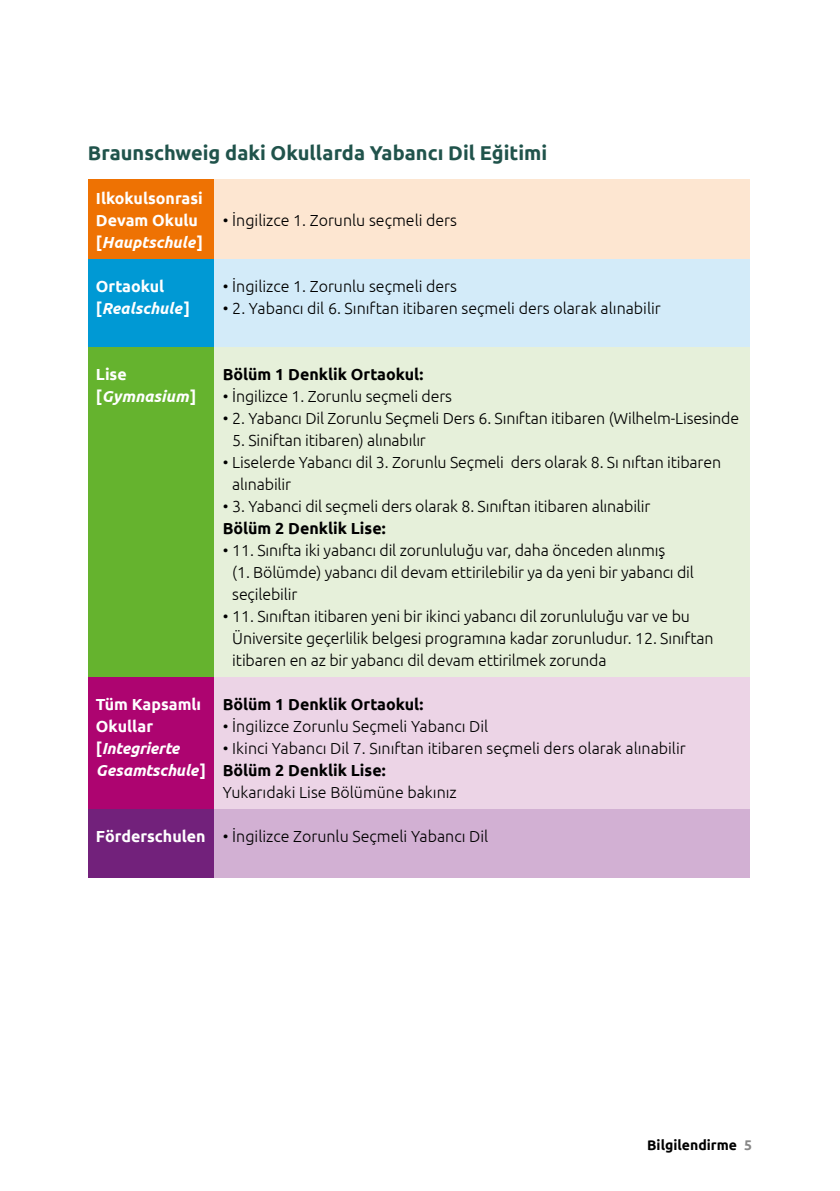
<style>
.page{position:relative;width:840px;height:1191px;background:#fff}
.page>*{position:absolute;margin:0;border:0;box-sizing:border-box;transform-origin:0 0}
.Headline_10pt{font:700 20px "Ubuntu";color:#20534b}
.t1{font:300 16px/22px "Ubuntu";letter-spacing:-.01em;color:#000}
.t2{font:700 16px "Ubuntu";color:#000}
.t3{font:italic 700 16px/22px "Ubuntu";letter-spacing:-.01em;color:#fff}
.t4{font:700 16px/22px "Ubuntu";color:#fff}
.t5{font:700 14px "Ubuntu";color:#000}
.s1{font-style:italic}
.s2{font-style:normal}
.s3{font-weight:700;color:#fff}
.s4{color:#878787}
</style>
<div class="page">
<div style="left:88px;top:179px;width:126px;height:80px;background:#ee7203"></div>
<div style="left:214px;top:179px;width:535px;height:80px;background:#fde6d1"></div>
<div style="left:88px;top:259px;width:126px;height:88px;background:#0099d4"></div>
<div style="left:214px;top:259px;width:535px;height:88px;background:#d3ebf9"></div>
<div style="left:88px;top:347px;width:126px;height:330px;background:#65b32e"></div>
<div style="left:214px;top:347px;width:535px;height:330px;background:#e6f0da"></div>
<div style="left:88px;top:677px;width:126px;height:132px;background:#ad0470"></div>
<div style="left:214px;top:677px;width:535px;height:132px;background:#ecd4e6"></div>
<div style="left:88px;top:809px;width:126px;height:68px;background:#72217b"></div>
<div style="left:214px;top:809px;width:535px;height:68px;background:#d2b0d3"></div>
<p class="Headline_10pt" style="left:88px;top:141px;width:460px">Braunschweig daki Okullarda Yabancı Dil Eğitimi</p>
<p class="t4" style="left:96px;top:187px;width:109px">Ilkokulsonrasi<br>Devam Okulu [<span class="s1">Hauptschule</span>]</p>
<p class="t1" style="left:222px;top:209px;width:236px">• İngilizce 1. Zorunlu seçmeli ders</p>
<p class="t4" style="left:96px;top:275px;width:95px">Ortaokul [<span class="s1">Realschule</span>]</p>
<p class="t1" style="left:222px;top:275px;width:236px">• İngilizce 1. Zorunlu seçmeli ders</p>
<p class="t1" style="left:222px;top:297px;width:439px">• 2. Yabancı dil 6. Sınıftan itibaren seçmeli ders olarak alınabilir</p>
<p class="t3" style="left:96px;top:363px;width:102px"><span class="s2">Lise [</span>Gymnasium<span class="s2">]</span></p>
<p class="t2" style="left:222px;top:365px;width:202px">Bölüm 1 Denklik Ortaokul:</p>
<p class="t1" style="left:222px;top:385px;width:231px">• İngilizce 1. Zorunlu seçmeli ders</p>
<p class="t1" style="left:222px;top:407px;width:517px">• 2. Yabancı Dil Zorunlu Seçmeli Ders 6. Sınıftan itibaren (Wilhelm-Lisesinde</p>
<p class="t1" style="left:232px;top:429px;width:195px">5. Siniftan itibaren) alınabılır</p>
<p class="t1" style="left:232px;top:451px;width:490px;text-indent:-10px">• Liselerde Yabancı dil 3. Zorunlu Seçmeli ders olarak 8. Sı nıftan itibaren alınabilir</p>
<p class="t1" style="left:222px;top:495px;width:429px">• 3. Yabanci dil seçmeli ders olarak 8. Sınıftan itibaren alınabilir</p>
<p class="t2" style="left:222px;top:519px;width:164px">Bölüm 2 Denklik Lise:</p>
<p class="t1" style="left:232px;top:539px;width:463px;text-indent:-10px">• 11. Sınıfta iki yabancı dil zorunluluğu var, daha önceden alınmış<br>(1. Bölümde) yabancı dil devam ettirilebilir ya da yeni bir yabancı dil seçilebilir</p>
<p class="t1" style="left:232px;top:605px;width:482px;text-indent:-10px">• 11. Sınıftan itibaren yeni bir ikinci yabancı dil zorunluluğu var ve bu<br>Üniversite geçerlilik belgesi programına kadar zorunludur. 12. Sınıftan itibaren en az bir yabancı dil devam ettirilmek zorunda</p>
<p class="t3" style="left:96px;top:693px;width:111px"><span class="s2">Tüm Kapsamlı<br>Okullar [</span>Integrierte<br>Gesamtschule<span class="s2">]</span></p>
<p class="t2" style="left:222px;top:695px;width:202px">Bölüm 1 Denklik Ortaokul:</p>
<p class="t1" style="left:222px;top:715px;width:267px">• İngilizce Zorunlu Seçmeli Yabancı Dil</p>
<p class="t1" style="left:222px;top:737px;width:464px">• Ikinci Yabancı Dil 7. Sınıftan itibaren seçmeli ders olarak alınabilir</p>
<p class="t2" style="left:222px;top:761px;width:164px">Bölüm 2 Denklik Lise:</p>
<p class="t1" style="left:222px;top:781px;width:235px">Yukarıdaki Lise Bölümüne bakınız</p>
<p class="t1" style="left:96px;top:825px;width:393px"><span class="s3">Förderschulen</span> • İngilizce Zorunlu Seçmeli Yabancı Dil</p>
<p class="t5" style="left:646px;top:1137px;width:106px">Bilgilendirme <span class="s4">5</span></p>
</div>
